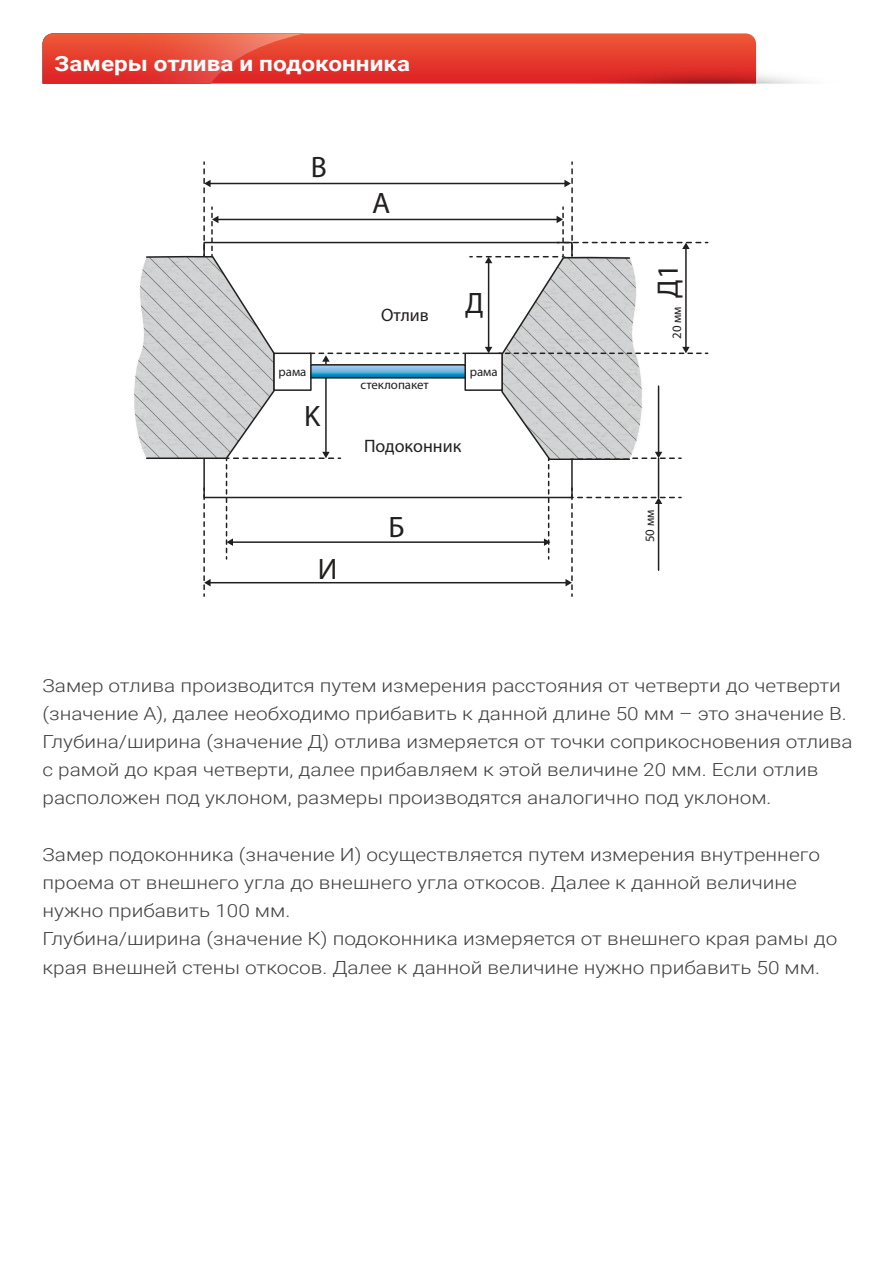
<style>
.page{position:relative;width:893px;height:1263px;background:#fff}
.page>*{position:absolute;margin:0;border:0;box-sizing:border-box;transform-origin:0 0}
.t1{font:29.7px "Myriad Pro";color:#221f1f}
.t2{font:700 21px "Roboto";color:#fff;scale:1.16 1}
.t3{font:300 18px/28.2px "Roboto";color:#403f41;scale:1.16 1}
.t4{font:18px "Myriad Pro";color:#221f1f}
.t5{font:12.9px "Myriad Pro";color:#221f1f}
</style>
<div class="page">
<hr style="left:209px;top:582px;width:358px;height:1px;background:#221f1f">
<hr style="left:209px;top:183px;width:356px;height:1px;background:#221f1f">
<hr style="left:232px;top:541px;width:313px;height:2px;background:#221f1f">
<div style="left:464px;top:353px;width:39px;height:38px;background:#fff;border:2px solid #221f1f"></div>
<svg style="left:134px;top:162px;width:330px;height:434px"></svg>
<svg style="left:470px;top:162px;width:238px;height:434px"></svg>
<svg style="left:43px;top:33px;width:762px;height:51px;background:#e54d3f"></svg>
<p class="t2" style="left:55px;top:49px;width:308px">Замеры отлива и подоконника</p>
<h1 class="t1" style="left:311px;top:149px;width:18px">В</h1>
<h1 class="t1" style="left:372px;top:185px;width:20px">А</h1>
<p class="t4" style="left:381px;top:304px;width:49px">Отлив</p>
<h1 class="t1" style="left:465px;top:285px;width:20px">Д</h1>
<p class="t5" style="left:278px;top:363px;width:29px">рама</p>
<p class="t5" style="left:470px;top:363px;width:29px">рама</p>
<p class="t5" style="left:361px;top:376px;width:70px">стеклопакет</p>
<h1 class="t1" style="left:304px;top:398px;width:18px">K</h1>
<h1 class="t1" style="left:318px;top:551px;width:21px">И</h1>
<p class="t4" style="left:364px;top:435px;width:99px">Подоконник</p>
<h1 class="t1" style="left:388px;top:509px;width:18px">Б</h1>
<h1 class="t1" style="left:649px;top:298px;width:35px;rotate:-90deg">Д1</h1>
<p class="t5" style="left:669px;top:339px;width:34px;rotate:-90deg">20 мм</p>
<p class="t5" style="left:642px;top:542px;width:34px;rotate:-90deg">50 мм</p>
<p class="t3" style="left:43px;top:670px;width:700px">Замер отлива производится путем измерения расстояния от четверти до четверти (значение А), далее необходимо прибавить к данной длине 50 мм – это значение В.<br>Глубина/ширина (значение Д) отлива измеряется от точки соприкосновения отлива с рамой до края четверти, далее прибавляем к этой величине 20 мм. Если отлив расположен под уклоном, размеры производятся аналогично под уклоном.</p>
<p class="t3" style="left:43px;top:839px;width:687px">Замер подоконника (значение И) осуществляется путем измерения внутреннего проема от внешнего угла до внешнего угла откосов. Далее к данной величине нужно прибавить 100 мм.<br>Глубина/ширина (значение К) подоконника измеряется от внешнего края рамы до края внешней стены откосов. Далее к данной величине нужно прибавить 50 мм.</p>
</div>
